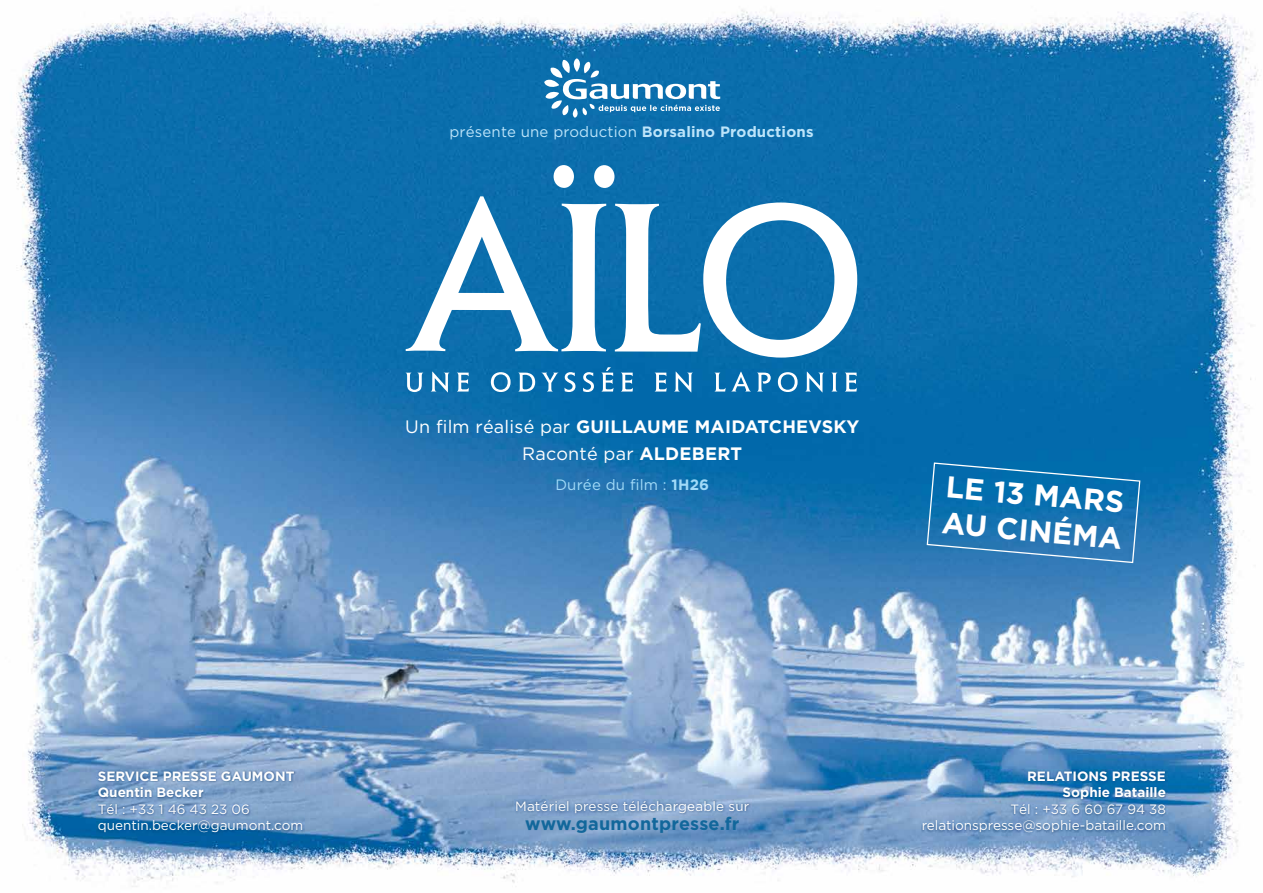
<style>
.page{position:relative;width:1263px;height:893px;background:#fff}
.page>*{position:absolute;margin:0;border:0;box-sizing:border-box;transform-origin:0 0}
.t1{font:700 30px/36px "Gotham";color:#fff}
.t2{font:700 18px/27px "Gotham";letter-spacing:.01em;color:#fff;text-align:center}
.t3{font:700 18px "Gotham";letter-spacing:.01em;color:#12679b}
.t4{font:15px "Gotham";letter-spacing:.01em;color:#bce4fa}
.t5{font:15px "Gotham";letter-spacing:.01em;color:#a1daf8}
.t6{font:13.5px/16.5px "Gotham";color:#fff}
.t7{font:700 13.5px/16.5px "Gotham";color:#fff}
.s1{font-weight:700}
.s2{font-weight:400}
</style>
<div class="page">
<img style="left:11px;top:9px;width:1248px;height:878px">
<svg style="left:544px;top:58px;width:176px;height:60px;background:#3c8bbd"></svg>
<svg style="left:927px;top:462px;width:213px;height:101px;background:#1b76b2"></svg>
<img style="left:97px;top:770px;width:207px;height:65px">
<img style="left:921px;top:770px;width:246px;height:65px">
<img style="left:515px;top:799px;width:236px;height:16px">
<svg style="left:406px;top:373px;width:17px;height:19px"></svg>
<svg style="left:431px;top:372px;width:18px;height:20px"></svg>
<svg style="left:457px;top:373px;width:12px;height:19px"></svg>
<svg style="left:491px;top:372px;width:20px;height:20px"></svg>
<svg style="left:518px;top:373px;width:17px;height:19px"></svg>
<svg style="left:541px;top:373px;width:17px;height:19px"></svg>
<svg style="left:564px;top:372px;width:11px;height:20px"></svg>
<svg style="left:583px;top:372px;width:11px;height:20px"></svg>
<svg style="left:601px;top:367px;width:12px;height:25px"></svg>
<svg style="left:621px;top:373px;width:12px;height:19px"></svg>
<svg style="left:655px;top:373px;width:12px;height:19px"></svg>
<svg style="left:674px;top:372px;width:19px;height:20px"></svg>
<svg style="left:715px;top:372px;width:36px;height:20px"></svg>
<svg style="left:757px;top:373px;width:14px;height:19px"></svg>
<svg style="left:778px;top:372px;width:20px;height:20px"></svg>
<svg style="left:805px;top:372px;width:19px;height:20px"></svg>
<svg style="left:831px;top:373px;width:6px;height:19px"></svg>
<svg style="left:845px;top:373px;width:12px;height:19px"></svg>
<svg style="left:406px;top:165px;width:451px;height:193px"></svg>
<p class="t4" style="left:449px;top:123px;width:366px">présente une production <span class="s1">Borsalino Productions</span></p>
<p class="t7" style="left:98px;top:767px;width:198px">SERVICE PRESSE GAUMONT<br>Quentin Becker</p>
<p class="t6" style="left:98px;top:801px;width:207px">Tél : +33 1 46 43 23 06 quentin.becker@gaumont.com</p>
<h2 class="t2" style="left:405px;top:412px;width:455px"><span class="s2">Un film réalisé par</span> GUILLAUME MAIDATCHEVSKY<br><span class="s2">Raconté par</span> ALDEBERT</h2>
<p class="t5" style="left:555px;top:476px;width:155px">Durée du film : <span class="s1">1H26</span></p>
<h1 class="t1" style="left:947px;top:468px;width:182px;rotate:5deg">LE 13 MARS<br>AU CIN ÉMA</h1>
<p class="t6" style="left:515px;top:797px;width:236px">Matériel presse téléchargeable sur</p>
<h2 class="t3" style="left:525px;top:813px;width:216px">www.gaumontpresse.fr</h2>
<p class="t7" style="left:1027px;top:767px;width:140px;text-align:right">RELATIONS PRESSE<br>Sophie Bataille</p>
<p class="t6" style="left:922px;top:801px;width:246px;text-align:right">Tél : +33 6 60 67 94 38 relationspresse@sophie-bataille.com</p>
</div>
